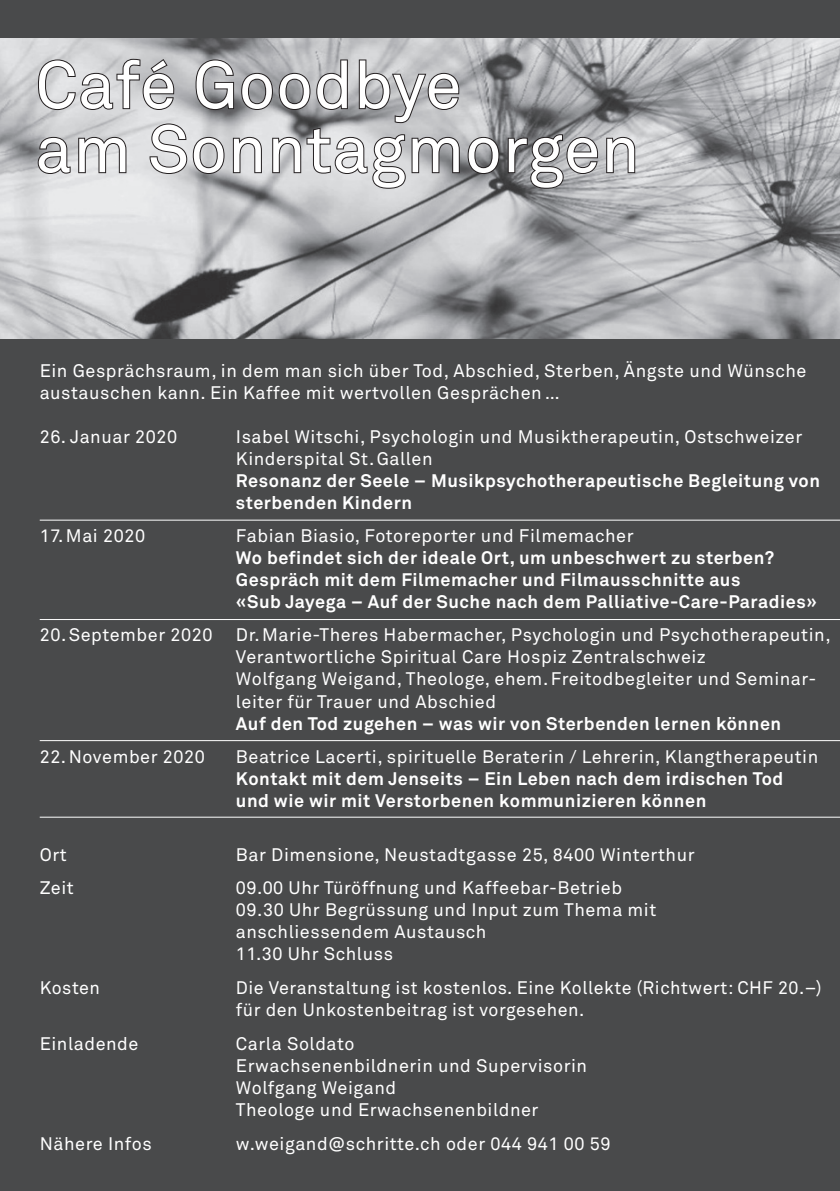
<style>
.page{position:relative;width:840px;height:1191px;background:#fff}
.page>*{position:absolute;margin:0;border:0;box-sizing:border-box;transform-origin:0 0}
.t1{font:66px/64px "Akkurat";letter-spacing:.01em;color:#fff}
.t2{font:18px/22px "Akkurat";letter-spacing:.03em;color:#fff}
.t3{font:700 18px/22px "Akkurat";letter-spacing:.03em;color:#fff}
</style>
<div class="page">
<div style="left:0;top:0;width:839px;height:1191px;background:#494a4b"></div>
<img style="left:0;top:39px;width:839px;height:299px">
<hr style="left:40px;top:519px;width:799px;height:1px;background:#fff">
<hr style="left:40px;top:619px;width:799px;height:1px;background:#fff">
<hr style="left:40px;top:816px;width:799px;height:1px;background:#fff">
<hr style="left:40px;top:740px;width:799px;height:1px;background:#fff">
<svg style="left:37px;top:58px;width:423px;height:132px;background:#ababad"></svg>
<svg style="left:466px;top:136px;width:34px;height:39px"></svg>
<svg style="left:506px;top:133px;width:92px;height:57px;background:#7d7d80"></svg>
<svg style="left:605px;top:136px;width:31px;height:38px"></svg>
<h1 class="t1" style="left:35px;top:52px;width:605px">Café Goodbye<br>am Sonntagmorgen</h1>
<p class="t2" style="left:40px;top:360px;width:767px">Ein Gesprächsraum, in dem man sich über Tod, Abschied, Sterben, Ängste und Wünsche austauschen kann. Ein Kaffee mit wertvollen Gesprächen …</p>
<p class="t2" style="left:40px;top:426px;width:139px">26. Januar 2020</p>
<p class="t2" style="left:236px;top:426px;width:567px">Isabel Witschi, Psychologin und Musiktherapeutin, Ostschweizer<br>Kinderspital St.Gallen</p>
<p class="t3" style="left:236px;top:470px;width:585px">Resonanz der Seele – Musikpsychotherapeutische Begleitung von sterbenden Kindern</p>
<p class="t2" style="left:40px;top:525px;width:107px">17.Mai 2020</p>
<p class="t2" style="left:236px;top:525px;width:399px">Fabian Biasio, Fotoreporter und Filmemacher</p>
<p class="t3" style="left:236px;top:547px;width:582px">Wo befindet sich der ideale Ort, um unbeschwert zu sterben?<br>Gespräch mit dem Filmemacher und Filmausschnitte aus<br>«Sub Jayega – Auf der Suche nach dem Palliative-Care-Paradies»</p>
<p class="t2" style="left:40px;top:624px;width:174px">20.September 2020</p>
<p class="t2" style="left:236px;top:624px;width:596px">Dr.Marie-Theres Habermacher, Psychologin und Psychotherapeutin, Verantwortliche Spiritual Care Hospiz Zentralschweiz<br>Wolfgang Weigand, Theologe, ehem.Freitodbegleiter und Seminar&shy;leiter für Trauer und Abschied</p>
<p class="t3" style="left:236px;top:712px;width:546px">Auf den Tod zugehen – was wir von Sterbenden lernen können</p>
<p class="t2" style="left:40px;top:745px;width:166px">22.November 2020</p>
<p class="t2" style="left:236px;top:745px;width:583px">Beatrice Lacerti, spirituelle Beraterin / Lehrerin, Klangtherapeutin</p>
<p class="t3" style="left:236px;top:767px;width:548px">Kontakt mit dem Jenseits – Ein Leben nach dem irdischen Tod und wie wir mit Verstorbenen kommunizieren können</p>
<p class="t2" style="left:40px;top:843px;width:29px">Ort</p>
<p class="t2" style="left:236px;top:843px;width:460px">Bar Dimensione, Neustadtgasse 25, 8400 Winterthur</p>
<p class="t2" style="left:40px;top:876px;width:36px">Zeit</p>
<p class="t2" style="left:236px;top:876px;width:421px">09.00 Uhr Türöffnung und Kaffeebar-Betrieb 09.30 Uhr Begrüssung und Input zum Thema mit anschliessendem Austausch<br>11.30 Uhr Schluss</p>
<p class="t2" style="left:40px;top:976px;width:62px">Kosten</p>
<p class="t2" style="left:236px;top:976px;width:587px">Die Veranstaltung ist kostenlos. Eine Kollekte (Richtwert: CHF 20.–) für den Unkostenbeitrag ist vorgesehen.</p>
<p class="t2" style="left:40px;top:1032px;width:100px">Einladende</p>
<p class="t2" style="left:236px;top:1032px;width:352px">Carla Soldato<br>Erwachsenenbildnerin und Supervisorin<br>Wolfgang Weigand<br>Theologe und Erwachsenenbildner</p>
<p class="t2" style="left:40px;top:1132px;width:113px">Nähere Infos</p>
<p class="t2" style="left:236px;top:1132px;width:376px">w.weigand@schritte.ch oder 044 941 00 59</p>
</div>
